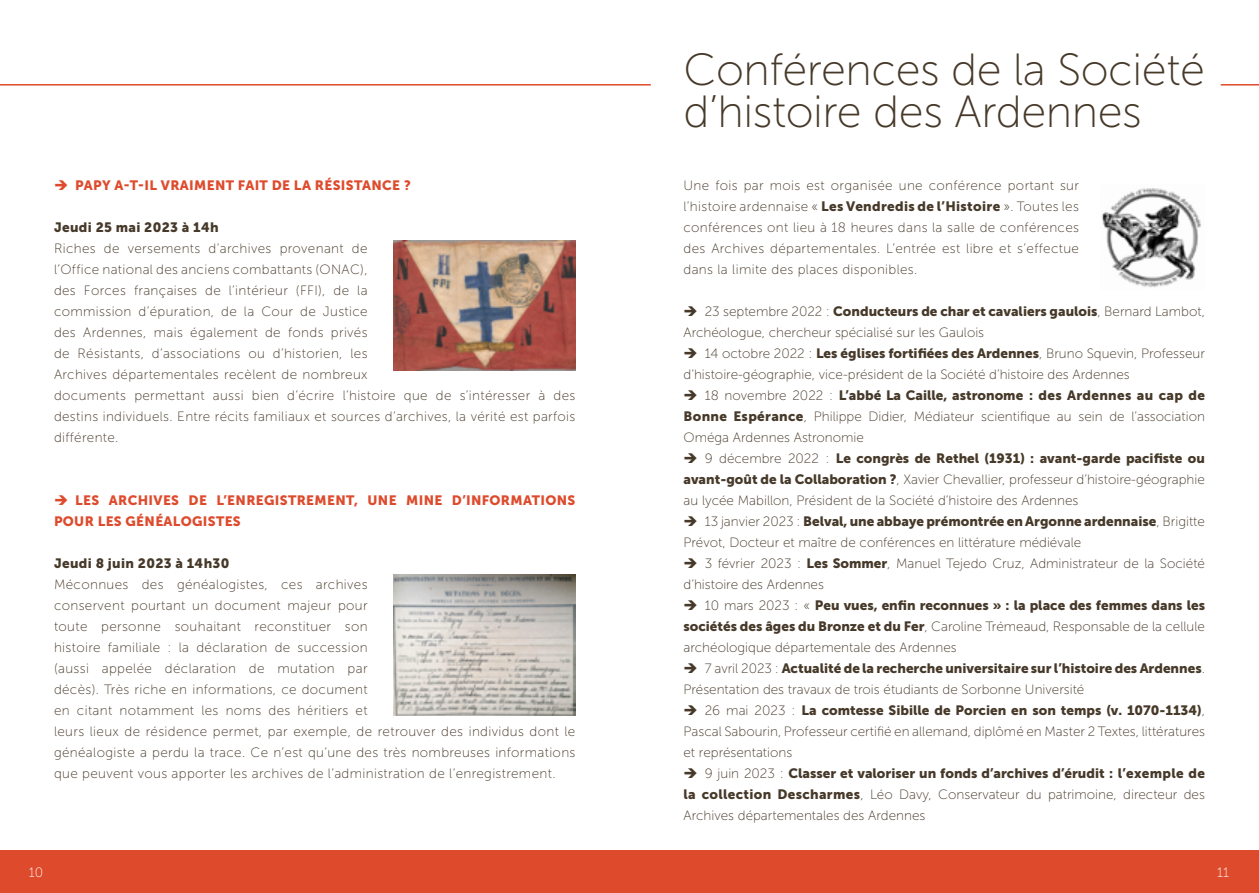
<style>
.page{position:relative;width:1259px;height:893px;background:#fff}
.page>*{position:absolute;margin:0;border:0;box-sizing:border-box;transform-origin:0 0}
.t1{font:45px/42px "Museo Sans 100";letter-spacing:-.01em;color:#463929}
.t2{font:13.5px/21px "Museo Sans 100";letter-spacing:.02em;color:#463929}
.t3{font:13.5px/21px "Museo Sans 100";color:#463929}
.t4{font:13.5px "Museo Sans 900";color:#463929}
.t5{font:13.5px/21px "Museo Sans 900";letter-spacing:.025em;color:#de4a2c}
.t6{font:13.5px "Museo Sans 900";letter-spacing:.025em;color:#463929}
.t7{font:13.5px "Museo Sans 100";color:#fff}
.s1{font-family:"Museo Sans 900"}
.s2{font-family:"Museo Sans 100"}
</style>
<div class="page">
<div style="left:0;top:850px;width:1259px;height:43px;background:#de4a2c"></div>
<hr style="left:0;top:84px;width:651px;height:2px;background:#de4a2c">
<img style="left:393px;top:240px;width:182px;height:131px">
<img style="left:393px;top:574px;width:182px;height:142px">
<hr style="left:1220px;top:84px;width:39px;height:2px;background:#de4a2b">
<img style="left:1102px;top:188px;width:99px;height:100px">
<p class="t5" style="left:75px;top:175px;width:337px">PAPY A-T-IL VRAIMENT FAIT DE LA RÉSISTANCE ?</p>
<p class="t6" style="left:54px;top:219px;width:166px">Jeudi 25 mai 2023 à 14h</p>
<p class="t2" style="left:54px;top:238px;width:523px">Riches de versements d’archives provenant de<br>l’Office national des anciens combattants (ONAC),<br>des Forces françaises de l’intérieur (FFI), de la<br>commission d’épuration, de la Cour de Justice<br>des Ardennes, mais également de fonds privés<br>de Résistants, d’associations ou d’historien, les<br>Archives départementales recèlent de nombreux<br>documents permettant aussi bien d’écrire l’histoire que de s’intéresser à des destins individuels. Entre récits familiaux et sources d’archives, la vérité est parfois différente.</p>
<p class="t5" style="left:54px;top:490px;width:523px;text-indent:21px">LES ARCHIVES DE L’ENREGISTREMENT, UNE MINE D’INFORMATIONS<br>POUR LES GÉNÉALOGISTES</p>
<p class="t6" style="left:54px;top:555px;width:177px">Jeudi 8 juin 2023 à 14h30</p>
<p class="t2" style="left:54px;top:574px;width:523px">Méconnues des généalogistes, ces archives<br>conservent pourtant un document majeur pour<br>toute personne souhaitant reconstituer son<br>histoire familiale : la déclaration de succession<br>(aussi appelée déclaration de mutation par<br>décès). Très riche en informations, ce document<br>en citant notamment les noms des héritiers et<br>leurs lieux de résidence permet, par exemple, de retrouver des individus dont le généalogiste a perdu la trace. Ce n’est qu’une des très nombreuses informations que peuvent vous apporter les archives de l’administration de l’enregistrement.</p>
<h1 class="t1" style="left:683px;top:49px;width:523px">Conférences de la Société d’histoire des Ardennes</h1>
<p class="t2" style="left:683px;top:175px;width:397px;text-align:justify">Une fois par mois est organisée une conférence portant sur l’histoire ardennaise « <span class="s1">Les Vendredis de l’Histoire</span> ». Toutes les conférences ont lieu à 18 heures dans la salle de conférences des Archives départementales. L’entrée est libre et s’effectue dans la limite des places disponibles.</p>
<p class="t4" style="left:705px;top:303px;width:502px"><span class="s2">23 septembre 2022 :</span> Conducteurs de char et cavaliers gaulois<span class="s2">, Bernard Lambot,</span></p>
<p class="t3" style="left:683px;top:322px;width:302px">Archéologue, chercheur spécialisé sur les Gaulois</p>
<p class="t3" style="left:705px;top:343px;width:502px">14 octobre 2022 : <span class="s1">Les églises fortifiées des Ardennes</span>, Bruno Squevin, Professeur</p>
<p class="t3" style="left:683px;top:364px;width:448px">d’histoire-géographie, vice-président de la Société d’histoire des Ardennes</p>
<p class="t4" style="left:705px;top:387px;width:502px"><span class="s2">18 novembre 2022 :</span> L’abbé La Caille, astronome : des Ardennes au cap de</p>
<p class="t3" style="left:683px;top:406px;width:523px"><span class="s1">Bonne Espérance</span>, Philippe Didier, Médiateur scientifique au sein de l’association<br>Oméga Ardennes Astronomie</p>
<p class="t4" style="left:705px;top:450px;width:502px"><span class="s2">9 décembre 2022 :</span> Le congrès de Rethel (1931) : avant-garde pacifiste ou</p>
<p class="t3" style="left:683px;top:469px;width:523px"><span class="s1">avant-goût de la Collaboration ?</span>, Xavier Chevallier, professeur d’histoire-géographie au lycée Mabillon, Président de la Société d’histoire des Ardennes</p>
<p class="t4" style="left:705px;top:513px;width:502px"><span class="s2">13 janvier 2023 :</span> Belval, une abbaye prémontrée en Argonne ardennaise<span class="s2">, Brigitte</span></p>
<p class="t3" style="left:683px;top:532px;width:399px">Prévot, Docteur et maître de conférences en littérature médiévale</p>
<p class="t3" style="left:705px;top:553px;width:502px">3 février 2023 : <span class="s1">Les Sommer</span>, Manuel Tejedo Cruz, Administrateur de la Société</p>
<p class="t3" style="left:683px;top:574px;width:142px">d’histoire des Ardennes</p>
<p class="t4" style="left:705px;top:597px;width:502px"><span class="s2">10 mars 2023 : «</span> Peu vues, enfin reconnues » : la place des femmes dans les</p>
<p class="t3" style="left:683px;top:616px;width:523px"><span class="s1">sociétés des âges du Bronze et du Fer</span>, Caroline Trémeaud, Responsable de la cellule archéologique départementale des Ardennes</p>
<p class="t4" style="left:705px;top:661px;width:501px"><span class="s2">7 avril 2023 :</span> Actualité de la recherche universitaire sur l’histoire des Ardennes<span class="s2">.</span></p>
<p class="t3" style="left:683px;top:679px;width:402px">Présentation des travaux de trois étudiants de Sorbonne Université</p>
<p class="t4" style="left:705px;top:703px;width:502px"><span class="s2">26 mai 2023 :</span> La comtesse Sibille de Porcien en son temps (v. 1070-1134)<span class="s2">,</span></p>
<p class="t3" style="left:683px;top:721px;width:523px">Pascal Sabourin, Professeur certifié en allemand, diplômé en Master 2 Textes, littératures et représentations</p>
<p class="t4" style="left:705px;top:766px;width:502px"><span class="s2">9 juin 2023 :</span> Classer et valoriser un fonds d’archives d’érudit : l’exemple de</p>
<p class="t3" style="left:683px;top:784px;width:523px"><span class="s1">la collection Descharmes</span>, Léo Davy, Conservateur du patrimoine, directeur des<br>Archives départementales des Ardennes</p>
<p class="t7" style="left:29px;top:865px;width:16px">10</p>
<p class="t7" style="left:1217px;top:865px;width:13px">11</p>
</div>
